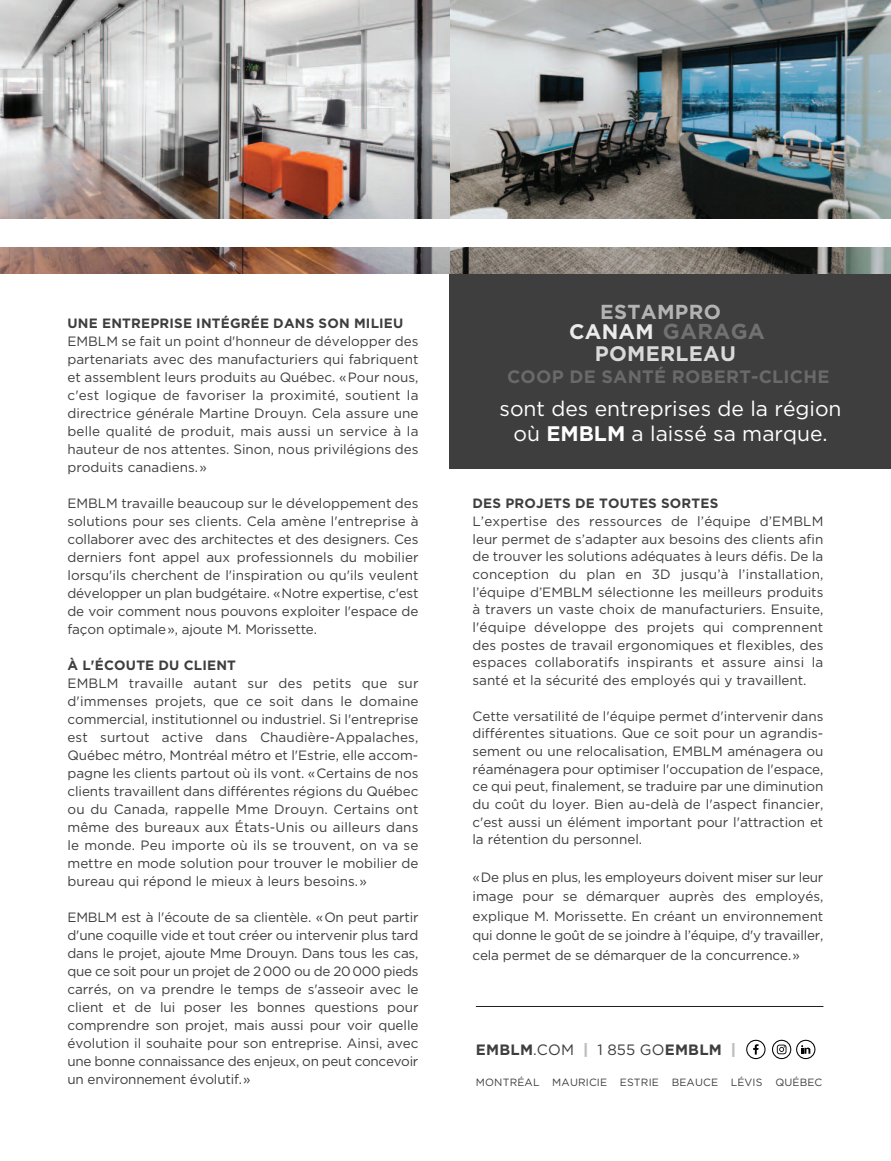
<style>
.page{position:relative;width:891px;height:1161px;background:#fff}
.page>*{position:absolute;margin:0;border:0;box-sizing:border-box;transform-origin:0 0}
.t1{font:700 21.6px "Gotham";letter-spacing:.015em;color:rgb(255 255 255/.27)}
.t2{font:21.15px/25.3px "Gotham";color:#fff;text-align:center}
.t3{font:700 21px "Gotham";letter-spacing:.015em;color:rgb(255 255 255/.81)}
.t4{font:700 20.25px "Gotham";letter-spacing:.015em;color:rgb(255 255 255/.61)}
.t5{font:700 18px "Gotham";letter-spacing:.015em;color:rgb(255 255 255/.23)}
.t6{font:700 15px "Gotham";letter-spacing:.015em;color:#3e3e3f}
.t7{font:13.5px/18px "Gotham";letter-spacing:-.005em;color:#3e3e3f;text-align:justify}
.t8{font:700 13.5px "Gotham";letter-spacing:.015em;color:#3e3e3f}
.t9{font:10.5px "Gotham";letter-spacing:.015em;color:#3e3e3f}
.s1{font-size:21px;color:rgb(255 255 255/.9)}
.s2{font-weight:700}
.s3{font-weight:400}
.s4{font-weight:900;color:#bcbdc0}
</style>
<div class="page">
<div style="left:449px;top:273px;width:442px;height:196px;background:#3e3e3f"></div>
<img style="left:450px;top:0;width:441px;height:273px">
<img style="left:0;top:0;width:450px;height:273px">
<div style="left:0;top:220px;width:891px;height:27px;background:#fff"></div>
<hr style="left:476px;top:1006px;width:347px;height:1px;background:#231f20">
<svg style="left:746px;top:1040px;width:20px;height:19px"></svg>
<svg style="left:772px;top:1040px;width:43px;height:19px"></svg>
<p class="t8" style="left:68px;top:316px;width:337px">UNE ENTREPRISE INTÉGRÉE DANS SON MILIEU</p>
<p class="t7" style="left:67px;top:332px;width:352px">EMBLM se fait un point d'honneur de développer des partenariats avec des manufacturiers qui fabriquent et assemblent leurs produits au Québec. «Pour nous, c'est logique de favoriser la proximité, soutient la directrice générale Martine Drouyn. Cela assure une belle qualité de produit, mais aussi un service à la hauteur de nos attentes. Sinon, nous privilégions des produits canadiens.»</p>
<p class="t7" style="left:67px;top:494px;width:352px">EMBLM travaille beaucoup sur le développement des solutions pour ses clients. Cela amène l'entreprise à collaborer avec des architectes et des designers. Ces derniers font appel aux professionnels du mobilier lorsqu'ils cherchent de l'inspiration ou qu'ils veulent développer un plan budgétaire. «Notre expertise, c'est de voir comment nous pouvons exploiter l'espace de façon optimale», ajoute M. Morissette.</p>
<p class="t8" style="left:68px;top:658px;width:170px">À L'ÉCOUTE DU CLIENT</p>
<p class="t7" style="left:67px;top:674px;width:352px">EMBLM travaille autant sur des petits que sur d'immenses projets, que ce soit dans le domaine commercial, institutionnel ou industriel. Si l'entreprise est surtout active dans Chaudière-Appalaches, Québec métro, Montréal métro et l'Estrie, elle accom&shy;pagne les clients partout où ils vont. «Certains de nos clients travaillent dans différentes régions du Québec ou du Canada, rappelle Mme Drouyn. Certains ont même des bureaux aux États-Unis ou ailleurs dans le monde. Peu importe où ils se trouvent, on va se mettre en mode solution pour trouver le mobilier de bureau qui répond le mieux à leurs besoins.»</p>
<p class="t7" style="left:67px;top:908px;width:353px">EMBLM est à l'écoute de sa clientèle. «On peut partir d'une coquille vide et tout créer ou intervenir plus tard dans le projet, ajoute Mme Drouyn. Dans tous les cas, que ce soit pour un projet de 2000 ou de 20000 pieds carrés, on va prendre le temps de s'asseoir avec le client et de lui poser les bonnes questions pour comprendre son projet, mais aussi pour voir quelle évolution il souhaite pour son entreprise. Ainsi, avec une bonne connaissance des enjeux, on peut concevoir un environnement évolutif.»</p>
<h3 class="t4" style="left:600px;top:301px;width:122px">ESTAMPRO</h3>
<h1 class="t1" style="left:569px;top:319px;width:198px"><span class="s1">CANAM</span> GARAGA</h1>
<h3 class="t3" style="left:595px;top:341px;width:143px">POMERLEAU</h3>
<h3 class="t5" style="left:507px;top:366px;width:324px">COOP DE SANTÉ ROBERT-CLICHE</h3>
<h2 class="t2" style="left:500px;top:395px;width:344px">sont des entreprises de la région où <span class="s2">EMBLM</span> a laissé sa marque.</h2>
<p class="t8" style="left:473px;top:496px;width:247px">DES PROJETS DE TOUTES SORTES</p>
<p class="t7" style="left:472px;top:512px;width:352px">L’expertise des ressources de l’équipe d’EMBLM leur permet de s’adapter aux besoins des clients afin de trouver les solutions adéquates à leurs défis. De la conception du plan en 3D jusqu’à l’installation, l’équipe d’EMBLM sélectionne les meilleurs produits à travers un vaste choix de manufacturiers. Ensuite, l'équipe développe des projets qui comprennent des postes de travail ergonomiques et flexibles, des espaces collaboratifs inspirants et assure ainsi la santé et la sécurité des employés qui y travaillent.</p>
<p class="t7" style="left:472px;top:707px;width:352px">Cette versatilité de l'équipe permet d'intervenir dans différentes situations. Que ce soit pour un agrandis&shy;sement ou une relocalisation, EMBLM aménagera ou réaménagera pour optimiser l'occupation de l'espace, ce qui peut, finalement, se traduire par une diminution du coût du loyer. Bien au-delà de l'aspect financier, c'est aussi un élément important pour l'attraction et la rétention du personnel.</p>
<p class="t7" style="left:472px;top:867px;width:352px;line-height:19.5px">«De plus en plus, les employeurs doivent miser sur leur image pour se démarquer auprès des employés, explique M. Morissette. En créant un environnement qui donne le goût de se joindre à l’équipe, d'y travailler, cela permet de se démarquer de la concurrence.»</p>
<p class="t6" style="left:476px;top:1041px;width:262px">EMBLM<span class="s3">.COM</span> <span class="s4">|</span> <span class="s3">1 855 GO</span>EMBLM <span class="s4">|</span></p>
<p class="t9" style="left:476px;top:1077px;width:348px">MONTRÉAL MAURICIE ESTRIE BEAUCE LÉVIS QUÉBEC</p>
</div>
